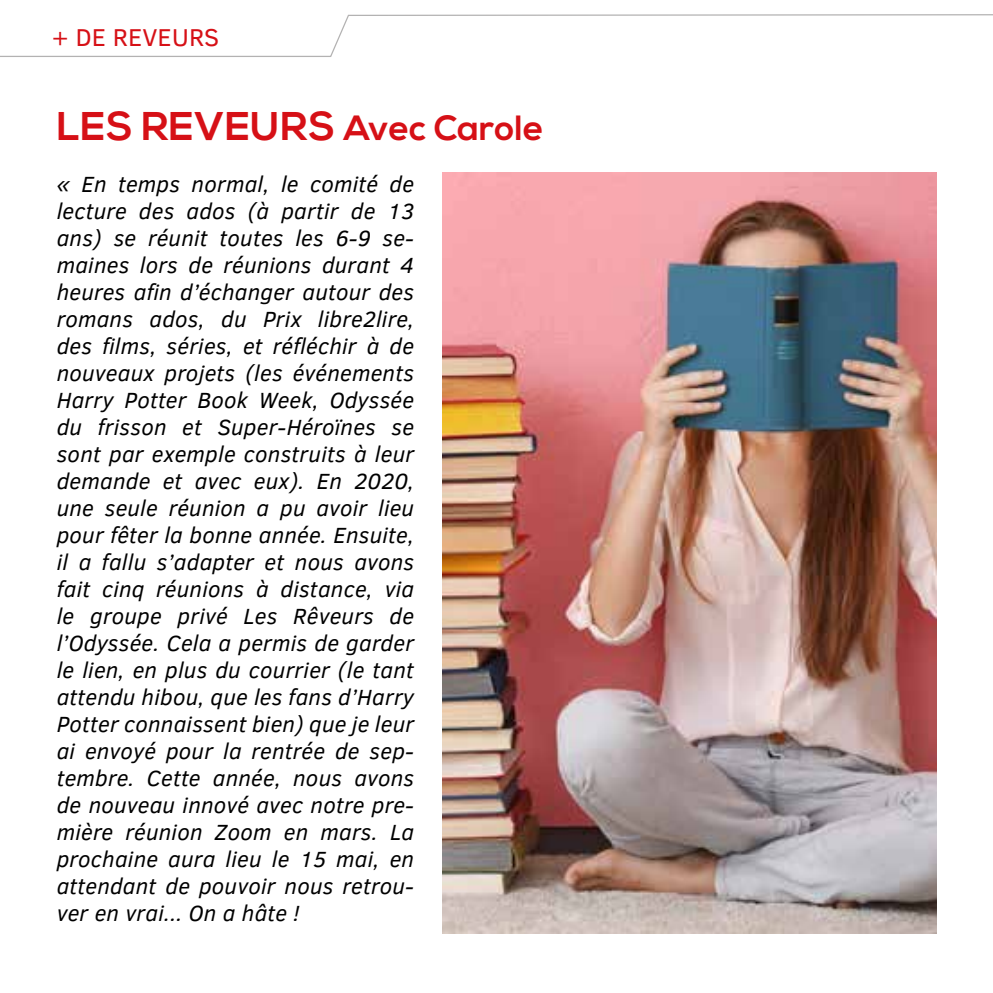
<style>
.page{position:relative;width:993px;height:993px;background:#fff}
.page>*{position:absolute;margin:0;border:0;box-sizing:border-box;transform-origin:0 0}
.t1{font:700 40px "Nexa";letter-spacing:.005em;color:#d61016}
.t2{font:25px "Clear Sans";color:#d61016}
.t3{font:italic 22.5px/27px "Clear Sans";letter-spacing:.01em;color:#000;text-align:justify}
.s1{font-size:35px}
</style>
<div class="page">
<svg style="left:0;top:14px;width:992px;height:43px"></svg>
<img style="left:442px;top:172px;width:493px;height:760px">
<p class="t2" style="left:51px;top:21px;width:169px">+ DE REVEURS</p>
<h1 class="t1" style="left:57px;top:103px;width:488px">LES REVEURS <span class="s1">Avec Carole</span></h1>
<p class="t3" style="left:57px;top:170px;width:359px">« En temps normal, le comité de lecture des ados (à partir de 13 ans) se réunit toutes les 6-9 se&shy;maines lors de réunions durant 4 heures afin d’échanger autour des romans ados, du Prix libre2lire, des films, séries, et réfléchir à de nouveaux projets (les événements Harry Potter Book Week, Odyssée du frisson et Super-Héroïnes se sont par exemple construits à leur demande et avec eux). En 2020, une seule réunion a pu avoir lieu pour fêter la bonne année. Ensuite, il a fallu s’adapter et nous avons fait cinq réunions à distance, via le groupe privé Les Rêveurs de l’Odyssée. Cela a permis de garder le lien, en plus du courrier (le tant attendu hibou, que les fans d’Harry Potter connaissent bien) que je leur ai envoyé pour la rentrée de sep&shy;tembre. Cette année, nous avons de nouveau innové avec notre pre&shy;mière réunion Zoom en mars. La prochaine aura lieu le 15 mai, en attendant de pouvoir nous retrou&shy;ver en vrai... On a hâte !</p>
</div>
